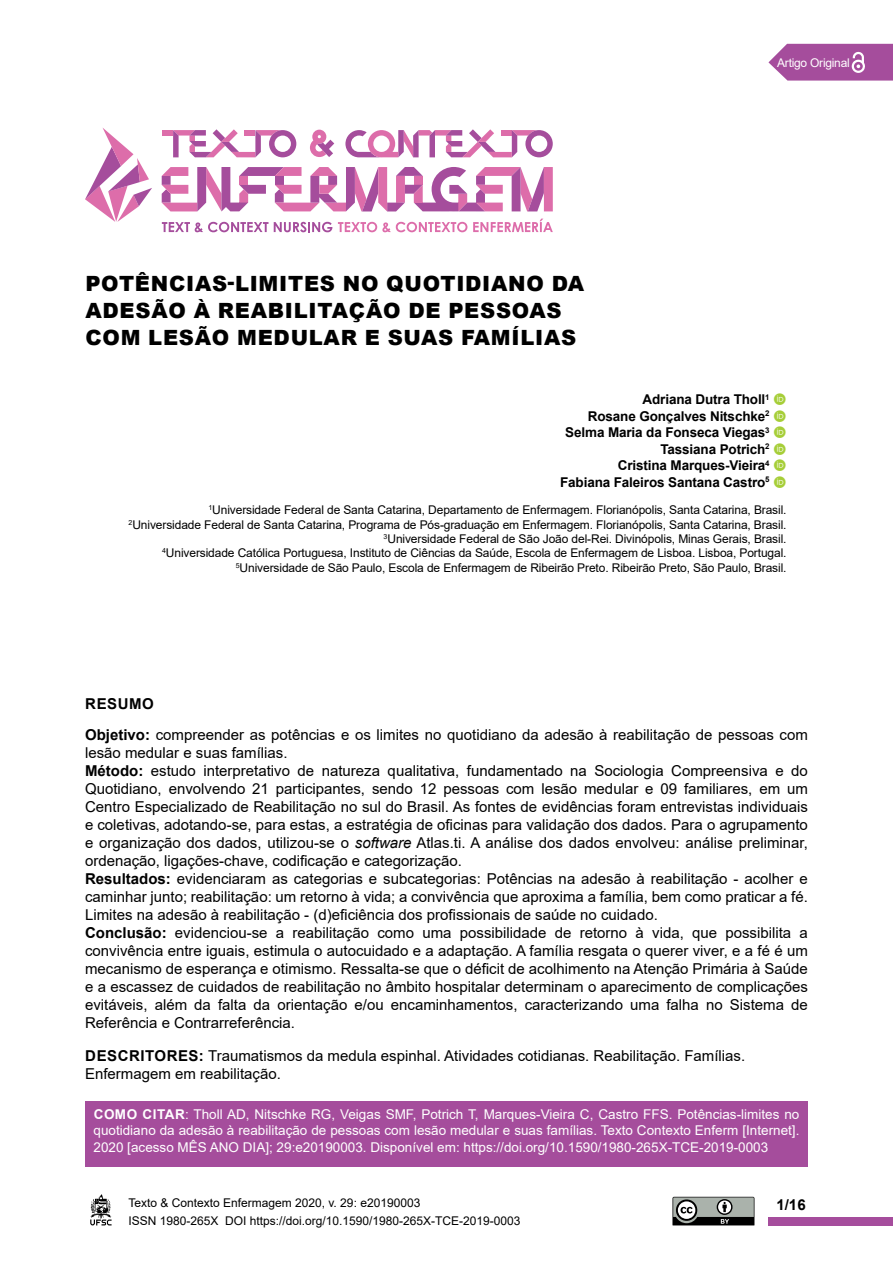
<style>
.page{position:relative;width:893px;height:1263px;background:#fff}
.page>*{position:absolute;margin:0;border:0;box-sizing:border-box;transform-origin:0 0}
.t1{font:900 21px/27px "Arial";letter-spacing:.035em;color:#000}
.t2{font:15px/18px "Arial";color:#000}
.t3{font:700 15px "Arial";color:#000}
.t4{font:13.5px/16.2px "Arial";color:#fff;text-align:justify}
.t5{font:700 13.5px/16.5px "Arial";letter-spacing:-.01em;color:#000;text-align:right}
.t6{font:12px/14.4px "Arial";letter-spacing:-.01em;color:#000}
.t7{font:12px "Arial";letter-spacing:-.02em;color:#fff}
.s1{font-weight:700}
.s2{font-style:italic}
</style>
<div class="page">
<div style="left:769px;top:1217px;width:124px;height:8px;background:#a54d9c"></div>
<svg style="left:90px;top:1194px;width:22px;height:31px"></svg>
<svg style="left:162px;top:167px;width:391px;height:45px"></svg>
<div style="left:162px;top:130px;width:11px;height:6px;background:#dd6daa"></div>
<svg style="left:173px;top:129px;width:123px;height:28px"></svg>
<svg style="left:310px;top:129px;width:243px;height:28px"></svg>
<svg style="left:162px;top:222px;width:106px;height:10px"></svg>
<svg style="left:274px;top:222px;width:58px;height:10px"></svg>
<svg style="left:338px;top:222px;width:129px;height:10px"></svg>
<svg style="left:473px;top:219px;width:80px;height:13px"></svg>
<svg style="left:85px;top:128px;width:67px;height:94px"></svg>
<svg style="left:768px;top:44px;width:125px;height:37px;background:#af61a7"></svg>
<svg style="left:672px;top:1197px;width:83px;height:29px;background:#777b78"></svg>
<div style="left:85px;top:1101px;width:723px;height:66px;background:#a54d9c"></div>
<h1 class="t1" style="left:85px;top:270px;width:500px">POTÊNCIAS-LIMITES NO QUOTIDIANO DA<br>ADESÃO À REABILITAÇÃO DE PESSOAS<br>COM LESÃO MEDULAR E SUAS FAMÍLIAS</h1>
<p class="t7" style="left:777px;top:54px;width:74px">Artigo Original</p>
<p class="t5" style="left:560px;top:392px;width:211px">Adriana Dutra Tholl<sup>1<br></sup>Rosane Gonçalves Nitschke<sup>2<br></sup>Selma Maria da Fonseca Viegas<sup>3<br></sup>Tassiana Potrich<sup>2<br></sup>Cristina Marques-Vieira<sup>4<br></sup>Fabiana Faleiros Santana Castro<sup>5</sup></p>
<p class="t6" style="left:129px;top:503px;width:659px;text-align:right"><sup>1</sup>Universidade Federal de Santa Catarina, Departamento de Enfermagem. Florianópolis, Santa Catarina, Brasil.<br><sup>2</sup>Universidade Federal de Santa Catarina, Programa de Pós-graduação em Enfermagem. Florianópolis, Santa Catarina, Brasil.<br><sup>3</sup>Universidade Federal de São João del-Rei. Divinópolis, Minas Gerais, Brasil.<br><sup>4</sup>Universidade Católica Portuguesa, Instituto de Ciências da Saúde, Escola de Enfermagem de Lisboa. Lisboa, Portugal.<br><sup>5</sup>Universidade de São Paulo, Escola de Enfermagem de Ribeirão Preto. Ribeirão Preto, São Paulo, Brasil.</p>
<p class="t2" style="left:85px;top:688px;width:724px;line-height:30.8px"><span class="s1">RESUMO<br>Objetivo:</span> compreender as potências e os limites no quotidiano da adesão à reabilitação de pessoas com</p>
<p class="t2" style="left:85px;top:743px;width:724px">lesão medular e suas famílias.<br><span class="s1">Método:</span> estudo interpretativo de natureza qualitativa, fundamentado na Sociologia Compreensiva e do Quotidiano, envolvendo 21 participantes, sendo 12 pessoas com lesão medular e 09 familiares, em um Centro Especializado de Reabilitação no sul do Brasil. As fontes de evidências foram entrevistas individuais e coletivas, adotando-se, para estas, a estratégia de oficinas para validação dos dados. Para o agrupamento e organização dos dados, utilizou-se o <span class="s2">software</span> Atlas.ti. A análise dos dados envolveu: análise preliminar, ordenação, ligações-chave, codificação e categorização.<br><span class="s1">Resultados:</span> evidenciaram as categorias e subcategorias: Potências na adesão à reabilitação - acolher e caminhar junto; reabilitação: um retorno à vida; a convivência que aproxima a família, bem como praticar a fé.<br>Limites na adesão à reabilitação - (d)eficiência dos profissionais de saúde no cuidado.<br><span class="s1">Conclusão:</span> evidenciou-se a reabilitação como uma possibilidade de retorno à vida, que possibilita a convivência entre iguais, estimula o autocuidado e a adaptação. A família resgata o querer viver, e a fé é um mecanismo de esperança e otimismo. Ressalta-se que o déficit de acolhimento na Atenção Primária à Saúde e a escassez de cuidados de reabilitação no âmbito hospitalar determinam o aparecimento de complicações evitáveis, além da falta da orientação e/ou encaminhamentos, caracterizando uma falha no Sistema de Referência e Contrarreferência.</p>
<p class="t2" style="left:85px;top:1046px;width:662px"><span class="s1">DESCRITORES:</span> Traumatismos da medula espinhal. Atividades cotidianas. Reabilitação. Famílias.<br>Enfermagem em reabilitação.</p>
<p class="t4" style="left:94px;top:1106px;width:707px"><span class="s1">COMO CITAR</span>: Tholl AD, Nitschke RG, Veigas SMF, Potrich T, Marques-Vieira C, Castro FFS. Potências-limites no quotidiano da adesão à reabilitação de pessoas com lesão medular e suas famílias. Texto Contexto Enferm [Internet].<br>2020 [acesso MÊS ANO DIA]; 29:e20190003. Disponível em: https://doi.org/10.1590/1980-265X-TCE-2019-0003</p>
<p class="t6" style="left:128px;top:1194px;width:394px;line-height:18px">Texto &amp; Contexto Enfermagem 2020, v. 29: e20190003<br>ISSN 1980-265X DOI https://doi.org/10.1590/1980-265X-TCE-2019-0003</p>
<p class="t3" style="left:776px;top:1194px;width:31px">1/16</p>
</div>
